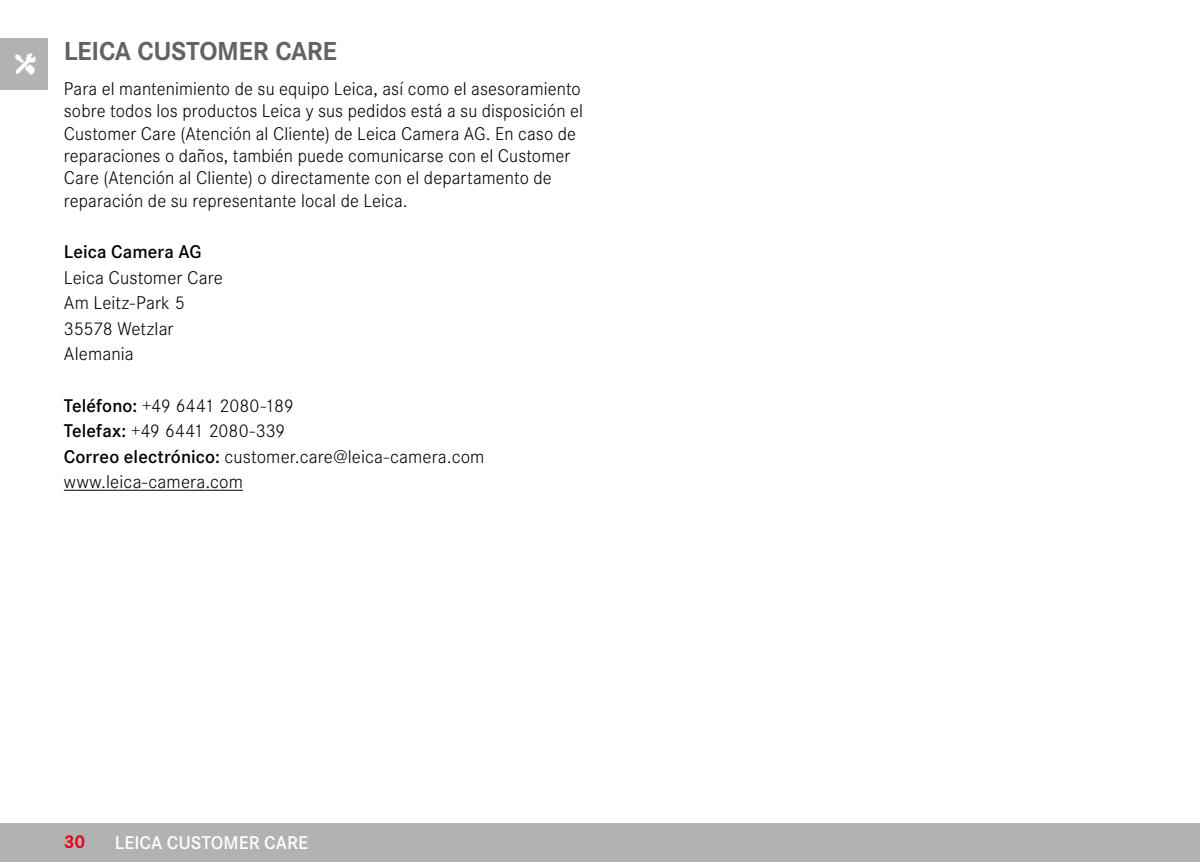
<style>
.page{position:relative;width:1200px;height:862px;background:#fff}
.page>*{position:absolute;margin:0;border:0;box-sizing:border-box;transform-origin:0 0}
.Heading____Chapter{font:700 27px "Corporate S";letter-spacing:-.015em;color:#646363}
.Text____Body_Text{font:300 19.12px/22.3px "Corporate S";letter-spacing:.005em;color:#000}
.t1{font:600 19.12px "Corporate S";letter-spacing:.005em;color:#fff}
.Text____Body_Text-2{font:600 19.12px "Corporate S";letter-spacing:.005em;color:#000}
.t2{font:700 19.12px "Corporate S";color:#e3051b}
.s1{font-weight:600}
</style>
<div class="page">
<div style="left:0;top:38px;width:48px;height:51px;background:#b3b2b2"></div>
<img style="left:14px;top:53px;width:22px;height:21px">
<div style="left:0;top:823px;width:1199px;height:38px;background:#b3b2b2"></div>
<hr style="left:64px;top:489px;width:179px;height:1px;background:#000">
<p class="Heading____Chapter" style="left:64px;top:29px;width:275px">LEICA CUSTOMER CARE</p>
<p class="Text____Body_Text" style="left:64px;top:76px;width:520px">Para el mantenimiento de su equipo Leica, así como el asesoramiento sobre todos los productos Leica y sus pedidos está a su disposición el Customer Care (Atención al Cliente) de Leica Camera AG. En caso de reparaciones o daños, también puede comunicarse con el Customer Care (Atención al Cliente) o directamente con el departamento de reparación de su representante local de Leica.</p>
<p class="Text____Body_Text-2" style="left:64px;top:237px;width:139px">Leica Camera AG</p>
<p class="Text____Body_Text" style="left:64px;top:265px;width:161px">Leica Customer Care</p>
<p class="Text____Body_Text" style="left:64px;top:290px;width:122px">Am Leitz-Park 5</p>
<p class="Text____Body_Text" style="left:64px;top:316px;width:111px">35578 Wetzlar</p>
<p class="Text____Body_Text" style="left:64px;top:341px;width:71px">Alemania</p>
<p class="Text____Body_Text" style="left:64px;top:393px;width:232px"><span class="s1">Teléfono:</span> +49 6441 2080-189</p>
<p class="Text____Body_Text" style="left:64px;top:418px;width:223px"><span class="s1">Telefax:</span> +49 6441 2080-339</p>
<p class="Text____Body_Text" style="left:64px;top:444px;width:422px"><span class="s1">Correo electrónico:</span> customer.care@leica-camera.com</p>
<p class="Text____Body_Text" style="left:64px;top:469px;width:181px">www.leica-camera.com</p>
<p class="t2" style="left:64px;top:826px;width:23px">30</p>
<p class="t1" style="left:115px;top:827px;width:195px">LEICA CUSTOMER CARE</p>
</div>
